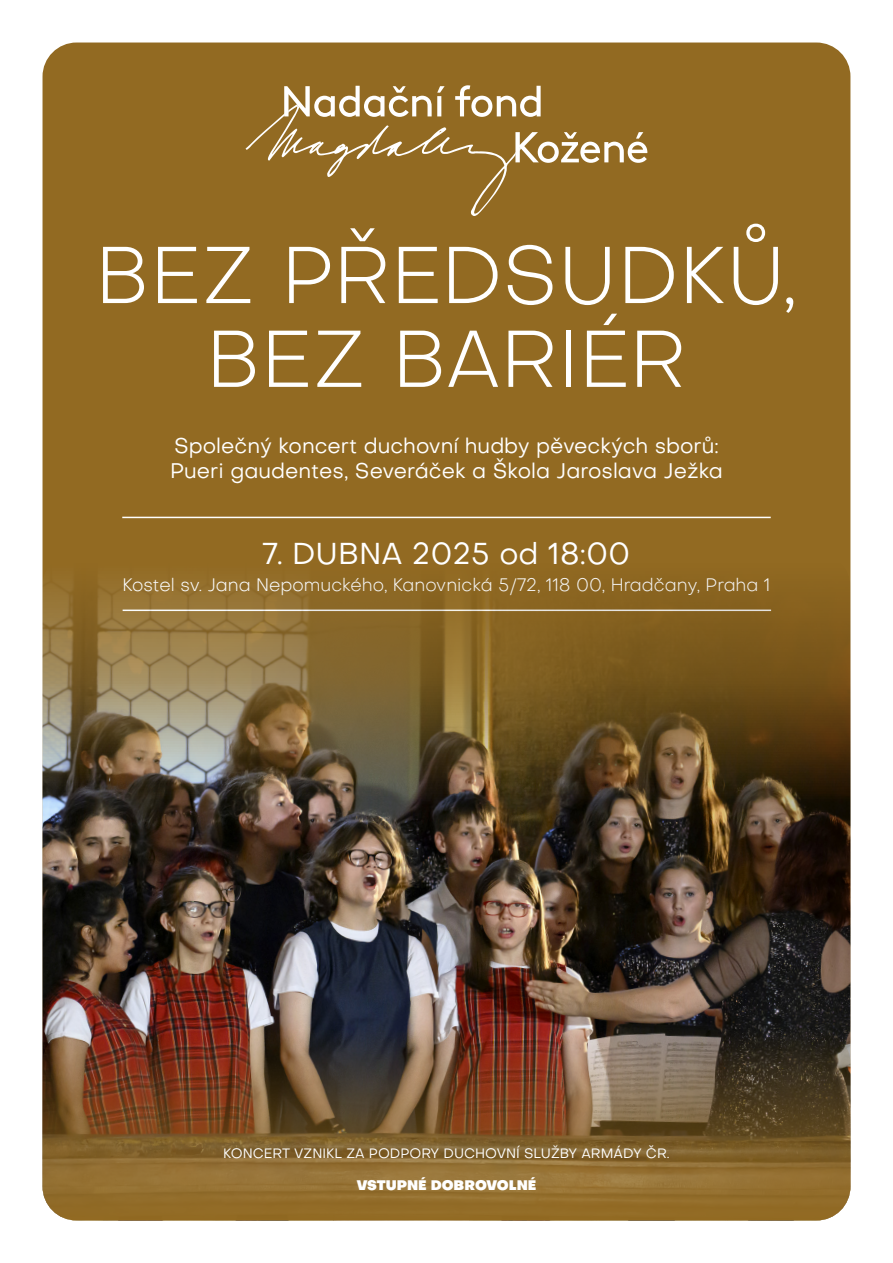
<style>
.page{position:relative;width:893px;height:1263px;background:#fff}
.page>*{position:absolute;margin:0;border:0;box-sizing:border-box;transform-origin:0 0}
.t1{font:300 79.95px "Objectivity";letter-spacing:.01em;color:#fff}
.t2{font:30px "Objectivity";color:#fff}
.t3{font:21px "Objectivity";color:#fff}
.t4{font:300 18px "Objectivity";color:#fff}
.t5{font:13.5px "Objectivity";color:#fff}
.t6{font:900 13.5px "Objectivity";color:#fff}
</style>
<div class="page">
<div style="left:43px;top:43px;width:807px;height:1177px;background:#926a22;border-radius:34px"></div>
<svg style="left:246px;top:85px;width:401px;height:131px"></svg>
<hr style="left:122px;top:517px;width:649px;height:1px;background:#fff">
<img style="left:43px;top:581px;width:807px;height:639px">
<img style="left:43px;top:1029px;width:807px;height:191px;border-radius:34px">
<p class="t1" style="left:96px;top:223px;width:703px">BEZ PŘEDSUDKŮ,</p>
<p class="t1" style="left:207px;top:307px;width:481px">BEZ BARIÉR</p>
<p class="t3" style="left:174px;top:432px;width:546px">Společný koncert duchovní hudby pěveckých sborů:</p>
<p class="t3" style="left:170px;top:457px;width:554px">Pueri gaudentes, Severáček a Škola Jaroslava Ježka</p>
<p class="t2" style="left:262px;top:533px;width:370px">7. DUBNA 2025 od 18:00</p>
<p class="t4" style="left:122px;top:573px;width:649px">Kostel sv. Jana Nepomuckého, Kanovnická 5/72, 118 00, Hradčany, Praha 1</p>
<p class="t5" style="left:223px;top:1144px;width:448px">KONCERT VZNIKL ZA PODPORY DUCHOVNÍ SLUŽBY ARMÁDY ČR.</p>
<p class="t6" style="left:357px;top:1174px;width:181px">VSTUPNÉ DOBROVOLNÉ</p>
</div>
